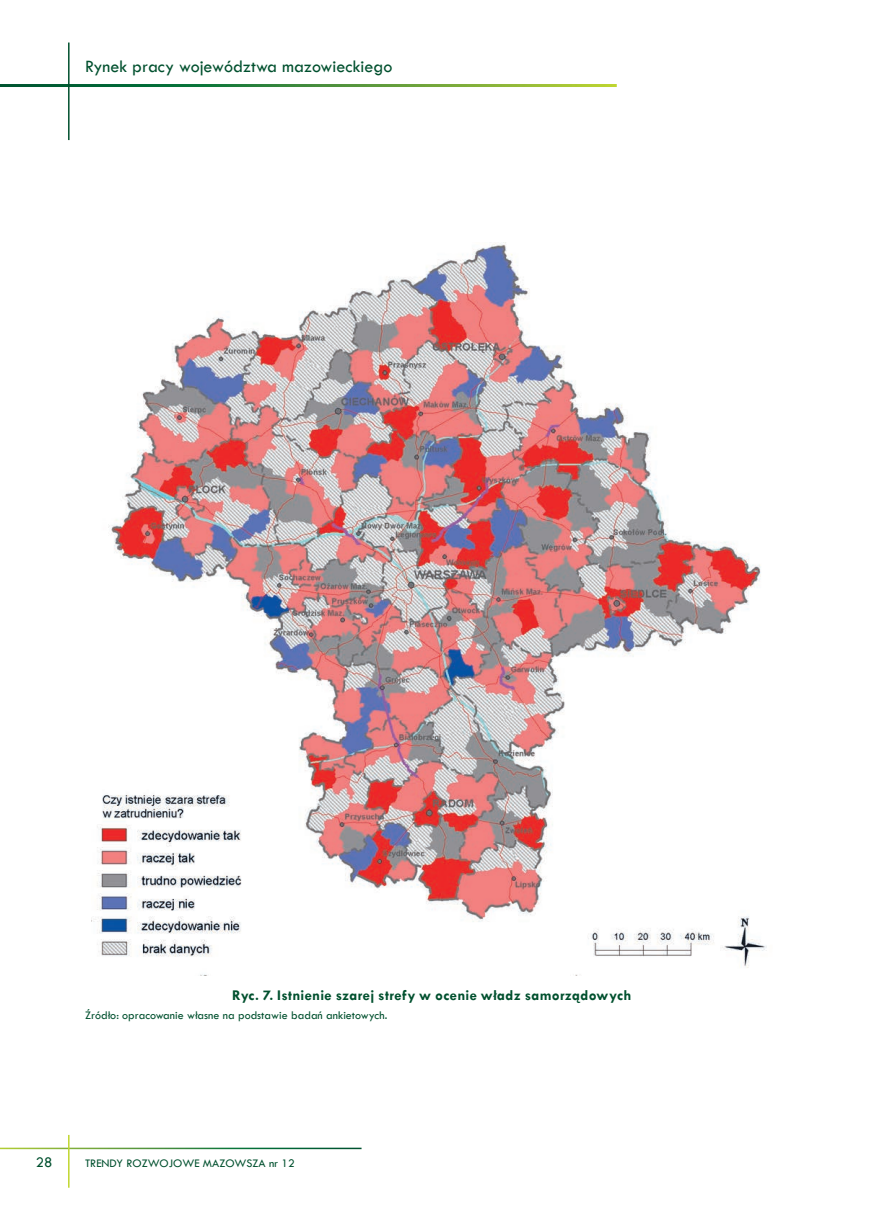
<style>
.page{position:relative;width:872px;height:1212px;background:#fff}
.page>*{position:absolute;margin:0;border:0;box-sizing:border-box;transform-origin:0 0}
.t1{font:18px "Tw Cen";color:#00502e}
.t2{font:700 15px "Tw Cen";letter-spacing:.02em;color:#00502e}
.t3{font:15px "Tw Cen";color:#00502e}
.t4{font:12px "Tw Cen";color:#00502e}
</style>
<div class="page">
<hr style="left:68px;top:1135px;width:2px;height:53px;background:#c1d72f">
<hr style="left:68px;top:43px;width:2px;height:97px;background:#00502e">
<img style="left:91px;top:242px;width:676px;height:734px">
<h1 class="t1" style="left:85px;top:55px;width:309px">Rynek pracy województwa mazowieckiego</h1>
<p class="t2" style="left:232px;top:986px;width:401px">Ryc. 7. Istnienie szarej strefy w ocenie władz samorządowych</p>
<p class="t4" style="left:85px;top:1008px;width:304px">Źródło: opracowanie własne na podstawie badań ankietowych.</p>
<p class="t3" style="left:36px;top:1153px;width:18px">28</p>
<p class="t4" style="left:85px;top:1156px;width:211px">TRENDY ROZWOJOWE MAZOWSZA nr 12</p>
</div>
